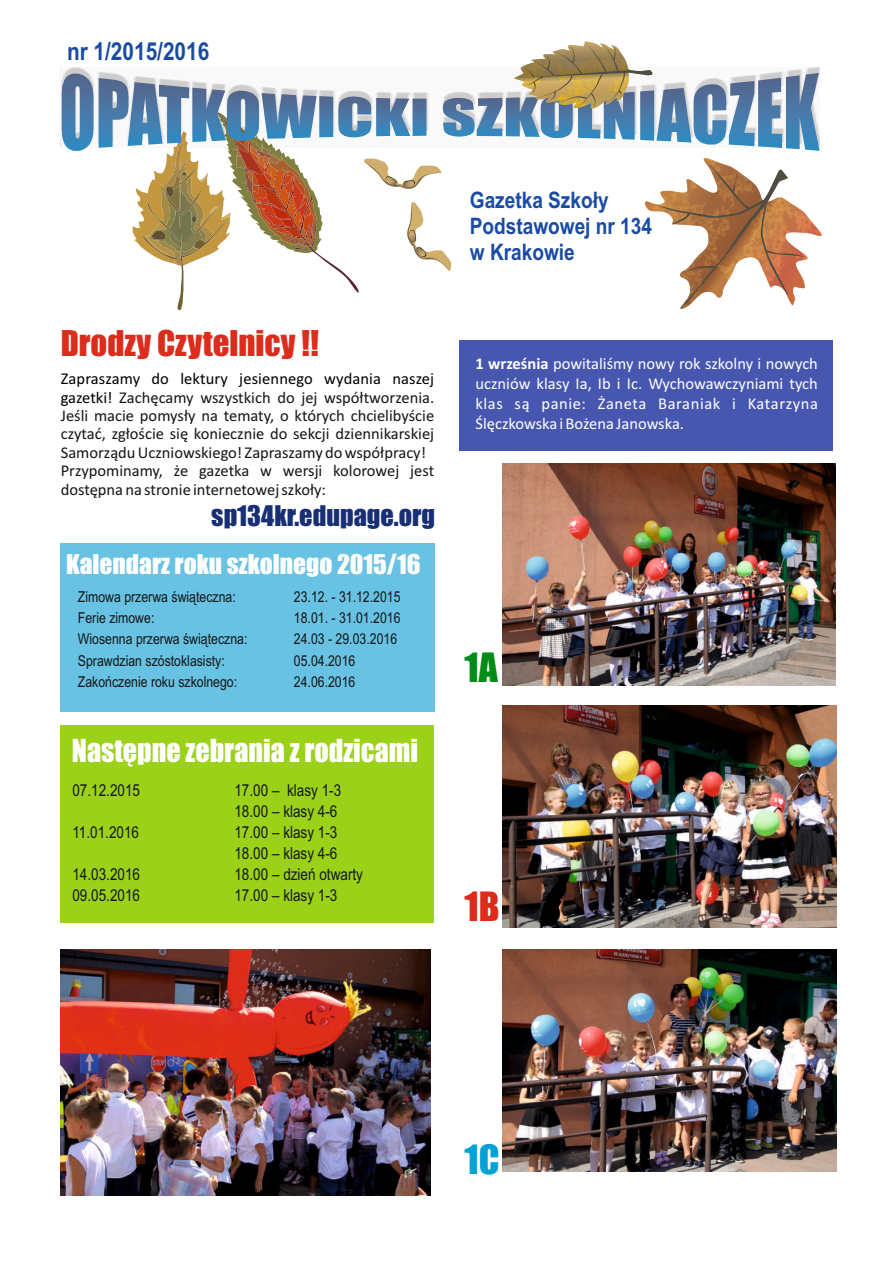
<style>
.page{position:relative;width:893px;height:1263px;background:#fff}
.page>*{position:absolute;margin:0;border:0;box-sizing:border-box;transform-origin:0 0}
.t1{font:37.35px "Impact";color:#008c18}
.t2{font:37.35px "Impact";color:#dd2b1c}
.t3{font:37.35px "Impact";color:#00a3d4}
.t4{font:32.7px "Impact";color:#dd2b1c}
.t5{font:29.25px "Impact";color:#fff;scale:.96 1}
.t6{font:26.25px "Impact";color:#182e75}
.t7{font:25.05px "Impact";color:#fff}
.t8{font:700 24.75px "Arial Narrow";color:#1a4ba3}
.t9{font:700 22.65px/26px "Arial Narrow";color:#1a4ba3}
.t10{font:16.5px/18.3px "Calibri";color:#151616}
.t11{font:16.5px/20.1px "Calibri";color:#fff;text-align:justify}
.t12{font:16.5px/20.9px "Arial Narrow";color:#151616}
.t13{font:15px "Arial Narrow";color:#151616}
.s1{color:#000}
.s2{font-weight:700}
</style>
<div class="page">
<div style="left:61px;top:543px;width:374px;height:168px;background:#67c2e3"></div>
<div style="left:61px;top:725px;width:373px;height:197px;background:#9bd219"></div>
<div style="left:460px;top:340px;width:373px;height:111px;background:#4757af"></div>
<img style="left:503px;top:464px;width:332px;height:222px">
<img style="left:503px;top:705px;width:334px;height:223px">
<img style="left:503px;top:949px;width:334px;height:223px">
<img style="left:61px;top:949px;width:370px;height:247px">
<svg style="left:62px;top:41px;width:760px;height:269px"></svg>
<h3 class="t8" style="left:67px;top:42px;width:144px">nr 1/2015/2016</h3>
<h2 class="t4" style="left:61px;top:330px;width:260px">Drodzy Czytelnicy !!</h2>
<p class="t10" style="left:61px;top:371px;width:375px"><span class="s1">Zapraszamy do lektury jesiennego wydania naszej gazetki!</span> Zachęcamy wszystkich do jej współtworzenia.<br>Jeśli macie pomysły na tematy, o których chcielibyście czytać, zgłoście się koniecznie do sekcji dziennikarskiej Samorządu Uczniowskiego! Zapraszamy do współpracy!<br>Przypominamy, że gazetka w wersji kolorowej jest dostępna na stronie internetowej szkoły:</p>
<h3 class="t6" style="left:211px;top:506px;width:225px">sp134kr.edupage.org</h3>
<h3 class="t7" style="left:66px;top:554px;width:356px">Kalendarz roku szkolnego 2015/16</h3>
<p class="t13" style="left:78px;top:591px;width:159px">Zimowa przerwa świąteczna:</p>
<p class="t13" style="left:294px;top:591px;width:108px">23.12. - 31.12.2015</p>
<p class="t13" style="left:78px;top:612px;width:78px">Ferie zimowe:</p>
<p class="t13" style="left:294px;top:612px;width:108px">18.01. - 31.01.2016</p>
<p class="t13" style="left:78px;top:633px;width:171px">Wiosenna przerwa świąteczna:</p>
<p class="t13" style="left:294px;top:633px;width:105px">24.03 - 29.03.2016</p>
<p class="t13" style="left:78px;top:676px;width:161px">Zakończenie roku szkolnego:</p>
<p class="t13" style="left:294px;top:676px;width:63px">24.06.2016</p>
<p class="t13" style="left:78px;top:655px;width:148px">Sprawdzian szóstoklasisty:</p>
<p class="t13" style="left:294px;top:655px;width:63px">05.04.2016</p>
<h3 class="t5" style="left:72px;top:739px;width:362px">Następne zebrania z rodzicami</h3>
<p class="t12" style="left:72px;top:781px;width:69px">07.12.2015</p>
<p class="t12" style="left:234px;top:781px;width:108px">17.00 – klasy 1-3<br>18.00 – klasy 4-6</p>
<p class="t12" style="left:72px;top:823px;width:68px">11.01.2016</p>
<p class="t12" style="left:234px;top:823px;width:105px">17.00 – klasy 1-3<br>18.00 – klasy 4-6</p>
<p class="t12" style="left:72px;top:865px;width:69px">14.03.2016</p>
<p class="t12" style="left:234px;top:865px;width:130px">18.00 – dzień otwarty</p>
<p class="t12" style="left:72px;top:886px;width:69px">09.05.2016</p>
<p class="t12" style="left:234px;top:886px;width:105px">17.00 – klasy 1-3</p>
<h3 class="t9" style="left:470px;top:189px;width:184px">Gazetka Szkoły<br>Podstawowej nr 134 w Krakowie</h3>
<p class="t11" style="left:475px;top:354px;width:344px"><span class="s2">1 września</span> powitaliśmy nowy rok szkolny i nowych uczniów klasy Ia, Ib i Ic. Wychowawczyniami tych klas są panie: Żaneta Baraniak i Katarzyna Ślęczkowska i Bożena Janowska.</p>
<h1 class="t1" style="left:464px;top:653px;width:35px">1A</h1>
<h1 class="t2" style="left:464px;top:891px;width:37px">1B</h1>
<h1 class="t3" style="left:464px;top:1145px;width:37px">1C</h1>
</div>
